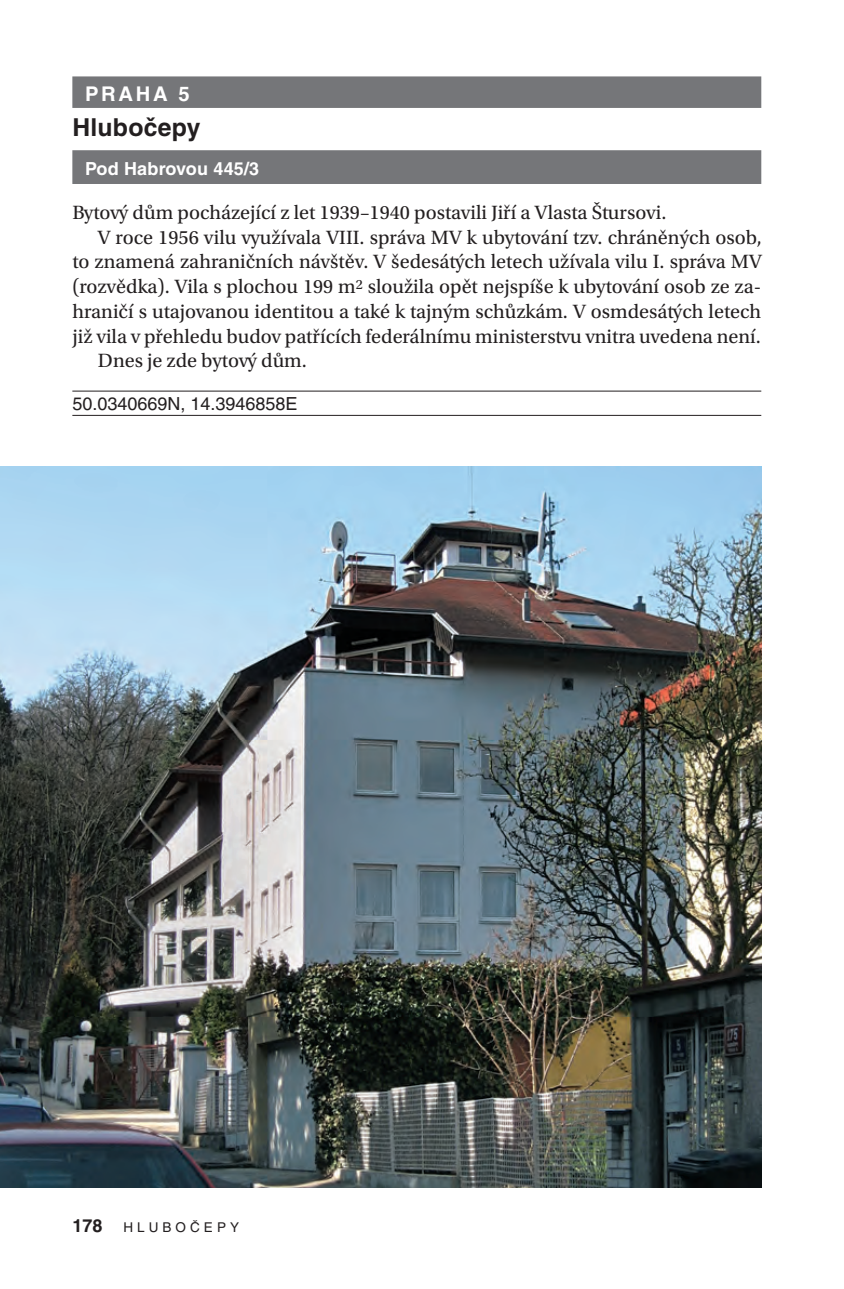
<style>
.page{position:relative;width:844px;height:1289px;background:#fff}
.page>*{position:absolute;margin:0;border:0;box-sizing:border-box;transform-origin:0 0}
.t1{font:700 24.75px "Helvetica CE";letter-spacing:.01em;color:#231f20}
.t2{font:20.25px "Utopia Std";color:#231f20}
.t3{font:700 20.25px "Helvetica CE";letter-spacing:.13em;color:#fff}
.t4{font:18px "Helvetica CE";color:#231f20}
.t5{font:700 18px "Helvetica CE";letter-spacing:.01em;color:#fff}
.t6{font:13.5px "Helvetica CE";letter-spacing:.3em;color:#231f20}
.s1{font-weight:700;font-size:18px}
</style>
<div class="page">
<img style="left:0;top:466px;width:761px;height:721px">
<div style="left:72px;top:76px;width:689px;height:32px;background:#757679"></div>
<div style="left:72px;top:150px;width:689px;height:34px;background:#757679"></div>
<hr style="left:72px;top:391px;width:689px;height:1px;background:#231f20">
<hr style="left:72px;top:415px;width:689px;height:1px;background:#231f20">
<p class="t3" style="left:85px;top:82px;width:106px">PRAHA 5</p>
<p class="t1" style="left:72px;top:113px;width:130px">Hlubočepy</p>
<p class="t5" style="left:85px;top:158px;width:176px">Pod Habrovou 445/3</p>
<p class="t2" style="left:72px;top:201px;width:596px">Bytový dům pocházející z let 1939–1940 postavili Jiří a Vlasta Štursovi.</p>
<p class="t2" style="left:98px;top:226px;width:665px">V roce 1956 vilu využívala VIII. správa MV k ubytování tzv. chráněných osob,</p>
<p class="t2" style="left:72px;top:251px;width:691px">to znamená zahraničních návštěv. V šedesátých letech užívala vilu I. správa MV</p>
<p class="t2" style="left:72px;top:276px;width:690px">(rozvědka). Vila s plochou 199 m<sup>2</sup> sloužila opět nejspíše k ubytování osob ze za-</p>
<p class="t2" style="left:72px;top:300px;width:690px">hraničí s utajovanou identitou a také k tajným schůzkám. V osmdesátých letech</p>
<p class="t2" style="left:72px;top:325px;width:690px">již vila v přehledu budov patřících federálnímu ministerstvu vnitra uvedena není.</p>
<p class="t2" style="left:98px;top:350px;width:210px">Dnes je zde bytový dům.</p>
<p class="t4" style="left:72px;top:394px;width:227px">50.0340669N, 14.3946858E</p>
<p class="t6" style="left:72px;top:1220px;width:168px"><span class="s1">178</span> HLUBOČEPY</p>
</div>
